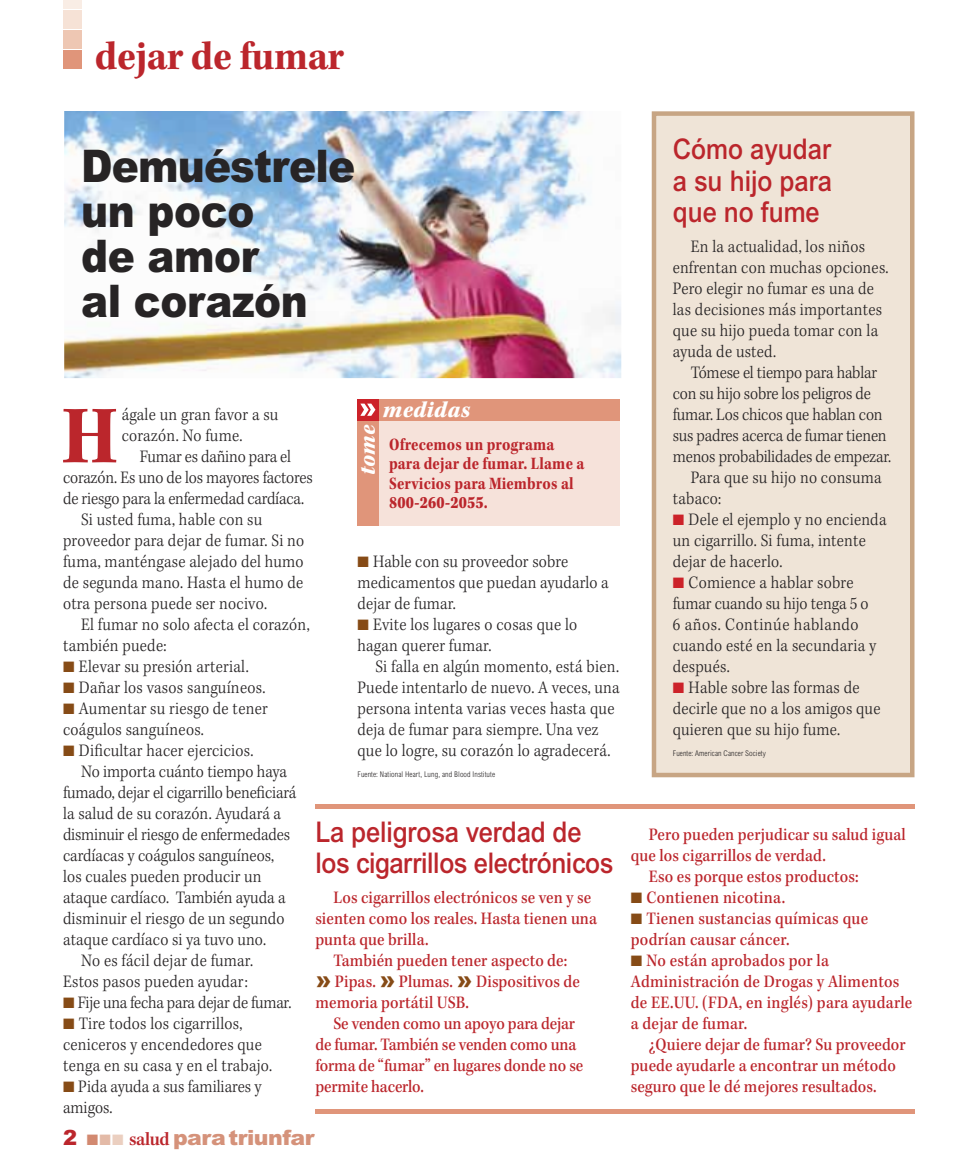
<style>
.page{position:relative;width:967px;height:1175px;background:#fff}
.page>*{position:absolute;margin:0;border:0;box-sizing:border-box;transform-origin:0 0}
.t1{font:85.2px "Kepler Std Bold Scn";color:#bb262c}
.t2{font:900 45px/45px "Arial MT Std";letter-spacing:-.01em;color:#272425;scale:.9 1}
.t3{font:42px "Kepler Std Bold Scn";letter-spacing:-.01em;color:#bb262c}
.t4{font:500 28.5px/31.5px "Arial MT Std";letter-spacing:-.005em;color:#bb262c;text-align:justify;scale:.9 1}
.t5{font:24px "Kepler Std Black Scn It";letter-spacing:.02em;color:#fff}
.t6{font:900 21px "Arial MT Std";letter-spacing:-.02em;color:#d5927a;scale:1.05 1}
.t7{font:300 18px/21px "Kepler Std";letter-spacing:.01em;color:#272425;scale:.9 1}
.t8{font:500 18px/21px "Kepler Std";letter-spacing:.005em;color:#bb262c;scale:.9 1}
.t9{font:300 18px "Kepler Std";letter-spacing:-.01em;color:#272425;scale:.9 1}
.t10{font:18px/19.5px "Kepler Std Bold Scn";letter-spacing:.01em;color:#bb262c;scale:.9 1}
.t11{font:300 18px "Kepler Std";letter-spacing:-.015em;color:#272425;scale:.9 1}
.t12{font:18px "Kepler Std Black Scn Capt";letter-spacing:.01em;color:#bb262c;scale:.9 1}
.t13{font:300 condensed 7.8px "Arial MT Std";letter-spacing:.01em;color:#272425}
.s1{color:#864b16}
.s2{font-size:15px;color:#864b16}
.s3{font-family:"Kepler Std Bold Scn"}
.s4{font-family:"Arial MT Std";font-weight:900;font-size:24px;color:#864b16}
.s5{color:#bb262c}
.s6{color:#d28970}
.s7{color:#e3baa7}
.s8{color:#ebcfc0}
.s9{font-family:"Kepler Std Semibold Scn";font-weight:400;font-size:19.5px;color:#bb262c}
.s10{color:#cc2229}
.s11{font-size:15px;color:#cc2229}
</style>
<div class="page">
<img style="left:64px;top:111px;width:557px;height:267px">
<div style="left:651px;top:111px;width:263px;height:666px;background:#efe4d7;border:4px solid #c7a584"></div>
<hr style="left:315px;top:804px;width:599px;height:4px;background:#e0957a">
<div style="left:315px;top:1108px;width:599px;height:5px;background:#e0957a"></div>
<div style="left:378px;top:420px;width:242px;height:105px;background:#f6e2da"></div>
<div style="left:357px;top:420px;width:21px;height:105px;background:#e0957a"></div>
<div style="left:357px;top:399px;width:263px;height:21px;background:#e0957a"></div>
<div style="left:357px;top:399px;width:21px;height:21px;background:#cc2229"></div>
<svg style="left:360px;top:403px;width:15px;height:13px"></svg>
<div style="left:63px;top:51px;width:18px;height:18px;background:#e0957a"></div>
<div style="left:63px;top:31px;width:18px;height:18px;background:#eec7b3"></div>
<div style="left:63px;top:10px;width:18px;height:18px;background:#f6e2d6"></div>
<div style="left:63px;top:0;width:18px;height:8px;background:#f9ede5"></div>
<h3 class="t3" style="left:95px;top:32px;width:251px">dejar de fumar</h3>
<h2 class="t2" style="left:81px;top:142px;width:306px">Demuéstrele un poco<br>de amor<br>al corazón</h2>
<h1 class="t1" style="left:61px;top:388px;width:58px">H</h1>
<p class="t7" style="left:122px;top:405px;width:175px">ágale un gran favor a su corazón. No fume.</p>
<p class="t9" style="left:140px;top:446px;width:169px">Fumar es dañino para el</p>
<p class="t9" style="left:63px;top:467px;width:279px">corazón. Es uno de los mayores factores</p>
<p class="t9" style="left:63px;top:488px;width:269px">de riesgo para la enfermedad cardíaca.</p>
<p class="t7" style="left:81px;top:510px;width:203px">Si usted fuma, hable con su</p>
<p class="t7" style="left:63px;top:531px;width:269px">proveedor para dejar de fumar. Si no</p>
<p class="t7" style="left:63px;top:552px;width:268px">fuma, manténgase alejado del humo</p>
<p class="t7" style="left:63px;top:573px;width:268px">de segunda mano. Hasta el humo de</p>
<p class="t7" style="left:63px;top:594px;width:228px">otra persona puede ser nocivo.</p>
<p class="t7" style="left:81px;top:615px;width:255px">El fumar no solo afecta el corazón,</p>
<p class="t7" style="left:63px;top:636px;width:116px">también puede:</p>
<p class="t7" style="left:63px;top:657px;width:208px"><span class="s1">■</span><span class="s2">■</span> Elevar su presión arterial.</p>
<p class="t7" style="left:63px;top:678px;width:226px"><span class="s1">■</span><span class="s2">■</span> Dañar los vasos sanguíneos.</p>
<p class="t7" style="left:63px;top:699px;width:229px"><span class="s1">■</span><span class="s2">■</span> Aumentar su riesgo de tener coágulos sanguíneos.</p>
<p class="t7" style="left:63px;top:741px;width:213px"><span class="s1">■</span><span class="s2">■</span> Dificultar hacer ejercicios.</p>
<p class="t7" style="left:81px;top:762px;width:230px">No importa cuánto tiempo haya</p>
<p class="t9" style="left:63px;top:782px;width:260px">fumado, dejar el cigarrillo beneficiará</p>
<h3 class="t5" style="left:383px;top:396px;width:89px">medidas</h3>
<h3 class="t5" style="left:354px;top:475px;width:52px;rotate:-90deg">tome</h3>
<p class="t10" style="left:389px;top:435px;width:218px">Ofrecemos un programa para dejar de fumar. Llame a<br>Servicios para Miembros al</p>
<p class="t12" style="left:389px;top:492px;width:111px">800-260-2055<span class="s3">.</span></p>
<p class="t7" style="left:357px;top:552px;width:280px"><span class="s1">■</span><span class="s2">■</span> Hable con su proveedor sobre medicamentos que puedan ayudarlo a dejar de fumar.</p>
<p class="t7" style="left:357px;top:615px;width:246px"><span class="s1">■</span><span class="s2">■</span> Evite los lugares o cosas que lo hagan querer fumar.</p>
<p class="t7" style="left:357px;top:657px;width:293px;text-indent:18px">Si falla en algún momento, está bien.<br>Puede intentarlo de nuevo. A veces, una persona intenta varias veces hasta que deja de fumar para siempre. Una vez que lo logre, su corazón lo agradecerá.</p>
<p class="t13" style="left:357px;top:770px;width:139px">Fuente: National Heart, Lung, and Blood Institute</p>
<p class="t7" style="left:63px;top:804px;width:243px">la salud de su corazón. Ayudará a</p>
<p class="t9" style="left:63px;top:824px;width:253px">disminuir el riesgo de enfermedades</p>
<p class="t7" style="left:63px;top:846px;width:236px">cardíacas y coágulos sanguíneos,</p>
<p class="t7" style="left:63px;top:867px;width:222px">los cuales pueden producir un</p>
<p class="t7" style="left:63px;top:888px;width:248px">ataque cardíaco. También ayuda a</p>
<p class="t7" style="left:63px;top:909px;width:247px">disminuir el riesgo de un segundo</p>
<p class="t7" style="left:63px;top:930px;width:227px">ataque cardíaco si ya tuvo uno.</p>
<p class="t7" style="left:81px;top:951px;width:192px">No es fácil dejar de fumar.</p>
<p class="t7" style="left:63px;top:972px;width:207px">Estos pasos pueden ayudar:</p>
<p class="t11" style="left:63px;top:992px;width:255px"><span class="s1">■</span><span class="s2">■</span> Fije una fecha para dejar de fumar.</p>
<p class="t7" style="left:63px;top:1014px;width:234px"><span class="s1">■</span><span class="s2">■</span> Tire todos los cigarrillos, ceniceros y encendedores que tenga en su casa y en el trabajo.</p>
<p class="t7" style="left:63px;top:1077px;width:222px"><span class="s1">■</span><span class="s2">■</span> Pida ayuda a sus familiares y amigos.</p>
<h3 class="t4" style="left:315px;top:815px;width:332px">La peligrosa verdad de los cigarrillos electrónicos</h3>
<p class="t8" style="left:333px;top:888px;width:288px">Los cigarrillos electrónicos se ven y se</p>
<p class="t8" style="left:315px;top:909px;width:314px">sienten como los reales. Hasta tienen una</p>
<p class="t8" style="left:315px;top:930px;width:127px">punta que brilla.</p>
<p class="t8" style="left:333px;top:951px;width:261px">También pueden tener aspecto de:</p>
<p class="t8" style="left:315px;top:972px;width:295px"><span class="s4">»</span> Pipas. <span class="s4">»</span> Plumas. <span class="s4">»</span> Dispositivos de</p>
<p class="t8" style="left:315px;top:993px;width:172px">memoria portátil USB.</p>
<p class="t8" style="left:333px;top:1014px;width:270px">Se venden como un apoyo para dejar</p>
<p class="t8" style="left:315px;top:1035px;width:291px">de fumar. También se venden como una</p>
<p class="t8" style="left:315px;top:1056px;width:299px">forma de “fumar” en lugares donde no se</p>
<p class="t8" style="left:315px;top:1077px;width:122px">permite hacerlo.</p>
<p class="t6" style="left:63px;top:1124px;width:241px"><span class="s5">2</span> <span class="s6">■</span><span class="s7">■</span><span class="s8">■</span> <span class="s9">salud</span> paratriunfar</p>
<h3 class="t4" style="left:672px;top:133px;width:178px">Cómo ayudar a su hijo para que no fume</h3>
<p class="t7" style="left:672px;top:237px;width:241px;text-indent:18px">En la actualidad, los niños enfrentan con muchas opciones.<br>Pero elegir no fumar es una de las decisiones más importantes que su hijo pueda tomar con la ayuda de usted.</p>
<p class="t9" style="left:690px;top:362px;width:208px">Tómese el tiempo para hablar</p>
<p class="t9" style="left:672px;top:383px;width:221px">con su hijo sobre los peligros de</p>
<p class="t9" style="left:672px;top:404px;width:234px">fumar. Los chicos que hablan con</p>
<p class="t9" style="left:672px;top:425px;width:239px">sus padres acerca de fumar tienen</p>
<p class="t9" style="left:672px;top:446px;width:244px">menos probabilidades de empezar.</p>
<p class="t7" style="left:690px;top:468px;width:213px">Para que su hijo no consuma</p>
<p class="t7" style="left:672px;top:489px;width:55px">tabaco:</p>
<p class="t7" style="left:672px;top:510px;width:239px"><span class="s10">■</span><span class="s11">■</span> Dele el ejemplo y no encienda un cigarrillo. Si fuma, intente dejar de hacerlo.</p>
<p class="t7" style="left:672px;top:573px;width:227px"><span class="s10">■</span><span class="s11">■</span> Comience a hablar sobre fumar cuando su hijo tenga 5 o<br>6 años. Continúe hablando cuando esté en la secundaria y después.</p>
<p class="t7" style="left:672px;top:678px;width:232px"><span class="s10">■</span><span class="s11">■</span> Hable sobre las formas de decirle que no a los amigos que quieren que su hijo fume.</p>
<p class="t13" style="left:672px;top:749px;width:94px">Fuente: American Cancer Society</p>
<p class="t8" style="left:648px;top:825px;width:287px">Pero pueden perjudicar su salud igual</p>
<p class="t8" style="left:630px;top:846px;width:218px">que los cigarrillos de verdad.</p>
<p class="t8" style="left:648px;top:867px;width:234px">Eso es porque estos productos:</p>
<p class="t8" style="left:630px;top:888px;width:173px"><span class="s1">■</span><span class="s2">■</span> Contienen nicotina.</p>
<p class="t8" style="left:630px;top:909px;width:265px"><span class="s1">■</span><span class="s2">■</span> Tienen sustancias químicas que podrían causar cáncer.</p>
<p class="t8" style="left:630px;top:951px;width:314px"><span class="s1">■</span><span class="s2">■</span> No están aprobados por la<br>Administración de Drogas y Alimentos de EE.UU. (FDA, en inglés) para ayudarle a dejar de fumar.</p>
<p class="t8" style="left:630px;top:1035px;width:307px;text-indent:18px">¿Quiere dejar de fumar? Su proveedor puede ayudarle a encontrar un método seguro que le dé mejores resultados.</p>
</div>
